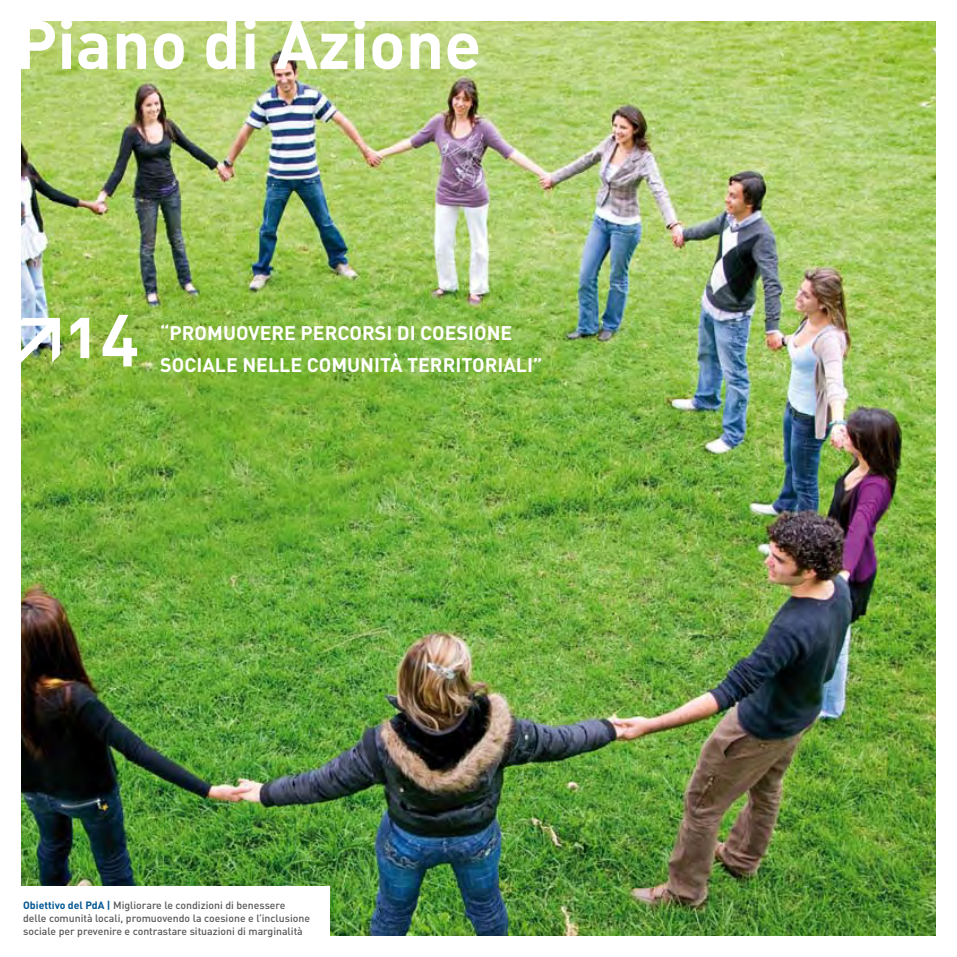
<style>
.page{position:relative;width:957px;height:957px;background:#fff}
.page>*{position:absolute;margin:0;border:0;box-sizing:border-box;transform-origin:0 0}
.t1{font:67.5px "DIN Bold Alternate";color:#fff}
.t2{font:700 19.5px "DIN";color:#fff}
.t3{font:500 10.5px/12.6px "DIN";color:#58585a}
.s1{font-weight:700;color:#005693}
</style>
<div class="page">
<img style="left:21px;top:21px;width:914px;height:914px">
<svg style="left:21px;top:318px;width:39px;height:47px"></svg>
<div style="left:20px;top:886px;width:310px;height:71px;background:#fff"></div>
<h1 class="t1" style="left:15px;top:0;width:468px">Piano di Azione</h1>
<h1 class="t1" style="left:67px;top:289px;width:74px">14</h1>
<h2 class="t2" style="left:160px;top:320px;width:36px">“PROMUOVERE</h2>
<h2 class="t2" style="left:301px;top:320px;width:13px">PERCORSI</h2>
<h2 class="t2" style="left:397px;top:320px;width:36px">DI COESIONE</h2>
<h2 class="t2" style="left:160px;top:352px;width:12px">SOCIALE</h2>
<h2 class="t2" style="left:242px;top:352px;width:13px">NELLE</h2>
<h2 class="t2" style="left:307px;top:352px;width:13px">COMUNITÀ</h2>
<h2 class="t2" style="left:407px;top:352px;width:12px">TERRITORIALI</h2>
<h2 class="t2" style="left:533px;top:352px;width:11px">”</h2>
<p class="t3" style="left:23px;top:899px;width:288px"><span class="s1">OBIETTIVO DEL PDA |</span> Migliorare le condizioni di benessere delle comunità locali, promuovendo la coesione e l’inclusione sociale per prevenire e contrastare situazioni di marginalità</p>
</div>
